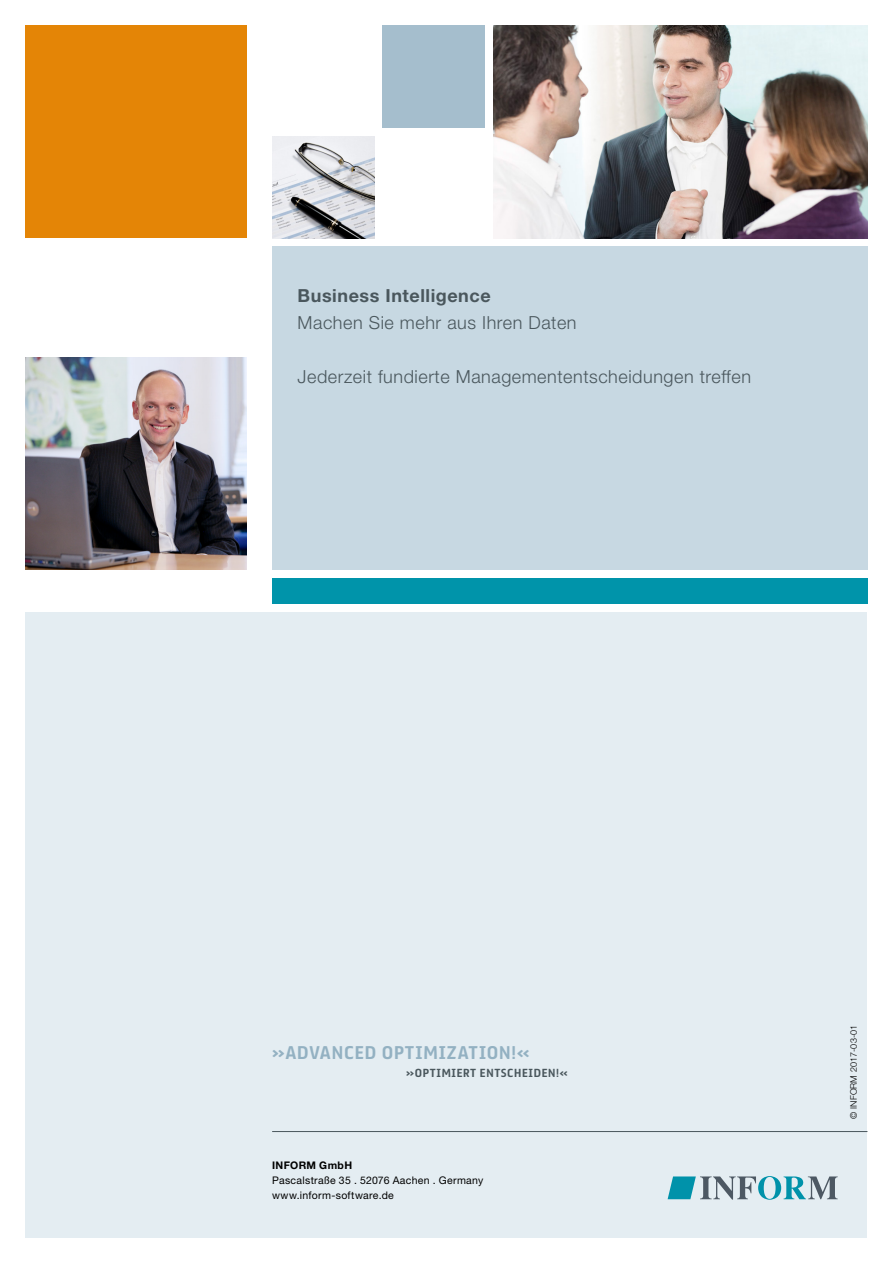
<style>
.page{position:relative;width:893px;height:1263px;background:#fff}
.page>*{position:absolute;margin:0;border:0;box-sizing:border-box;transform-origin:0 0}
.t1{font:300 18px "Helvetica Neue LT Std";letter-spacing:.03em;color:#4a575d}
.t2{font:700 18px "Helvetica Neue LT Std";letter-spacing:.03em;color:#4a575d}
.t3{font:700 16.5px "FS Truman";letter-spacing:.05em;color:#93b1c2}
.t4{font:10.5px "Helvetica Neue LT Std";letter-spacing:.03em;color:#000}
.t5{font:700 10.5px "FS Truman";letter-spacing:.06em;color:#4a575d}
.t6{font:700 10.5px "Helvetica Neue LT Std";letter-spacing:.035em;color:#000}
.t7{font:300 9px "Helvetica Neue LT Std";letter-spacing:.01em;color:#000}
</style>
<div class="page">
<div style="left:272px;top:247px;width:595px;height:323px;background:#c7d8e2"></div>
<div style="left:272px;top:578px;width:595px;height:26px;background:#0094aa"></div>
<div style="left:26px;top:26px;width:221px;height:212px;background:#e48506"></div>
<div style="left:383px;top:26px;width:102px;height:102px;background:#a5becd"></div>
<img style="left:272px;top:136px;width:102px;height:102px">
<img style="left:493px;top:26px;width:374px;height:212px">
<img style="left:26px;top:357px;width:221px;height:213px">
<div style="left:26px;top:612px;width:841px;height:625px;background:#e4edf2"></div>
<hr style="left:272px;top:1131px;width:595px;height:1px;background:#4a575d">
<svg style="left:668px;top:1176px;width:170px;height:24px"></svg>
<p class="t2" style="left:298px;top:284px;width:195px">Business Intelligence</p>
<p class="t1" style="left:298px;top:312px;width:280px">Machen Sie mehr aus Ihren Daten</p>
<p class="t1" style="left:298px;top:366px;width:455px">Jederzeit fundierte Managemententscheidungen treffen</p>
<p class="t3" style="left:272px;top:1038px;width:259px">»ADVANCED OPTIMIZATION!«</p>
<p class="t5" style="left:406px;top:1064px;width:163px">»OPTIMIERT ENTSCHEIDEN!«</p>
<p class="t6" style="left:272px;top:1159px;width:82px">INFORM GmbH</p>
<p class="t4" style="left:272px;top:1174px;width:213px">Pascalstraße 35 . 52076 Aachen . Germany</p>
<p class="t4" style="left:272px;top:1189px;width:123px">www.inform-software.de</p>
<p class="t7" style="left:848px;top:1119px;width:95px;rotate:-90deg">© INFORM 2017-03-01</p>
</div>
